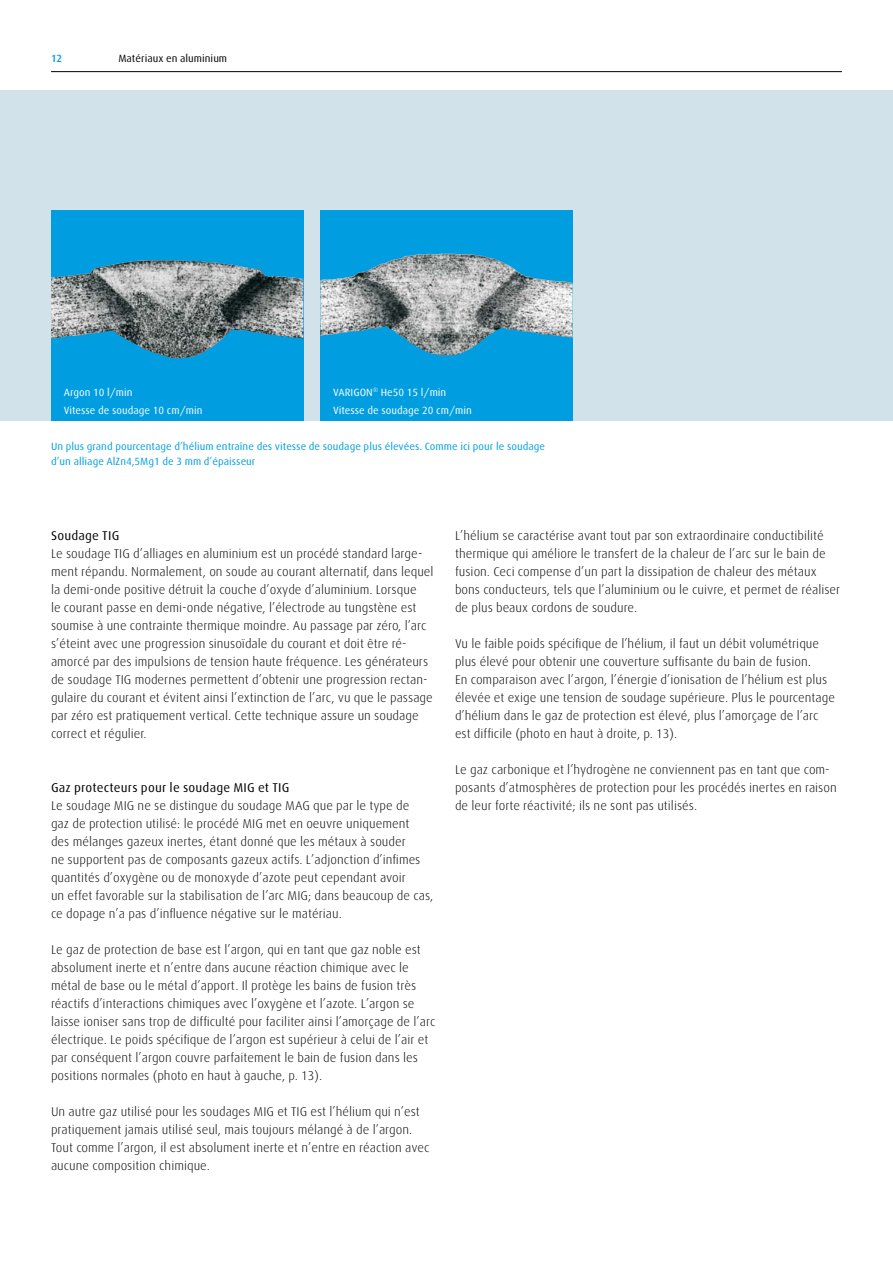
<style>
.page{position:relative;width:893px;height:1263px;background:#fff}
.page>*{position:absolute;margin:0;border:0;box-sizing:border-box;transform-origin:0 0}
.t1{font:300 12.75px/18px "Linde Dax";color:#000}
.t2{font:12.75px "Linde Dax";letter-spacing:.015em;color:#000}
.t3{font:10.5px/14.7px "Linde Dax";color:#009ee0}
.t4{font:10.5px/18px "Linde Dax";color:#fff}
.t5{font:10.5px "Linde Dax";color:#000}
.t6{font:500 10.5px "Linde Dax";color:#009ee0}
</style>
<div class="page">
<div style="left:0;top:90px;width:893px;height:331px;background:#d1e2eb"></div>
<div style="left:51px;top:210px;width:252px;height:211px;background:#009ee0"></div>
<img style="left:51px;top:260px;width:252px;height:98px">
<div style="left:320px;top:210px;width:253px;height:211px;background:#009ee0"></div>
<img style="left:320px;top:253px;width:253px;height:102px">
<hr style="left:51px;top:71px;width:791px;height:1px;background:#000">
<p class="t6" style="left:51px;top:53px;width:13px">12</p>
<p class="t5" style="left:118px;top:53px;width:110px">Matériaux en aluminium</p>
<p class="t4" style="left:64px;top:383px;width:140px">Argon 10 l/min<br>Vitesse de soudage 10 cm/min</p>
<p class="t3" style="left:51px;top:439px;width:496px">Un plus grand pourcentage d’hélium entraîne des vitesse de soudage plus élevées. Comme ici pour le soudage d’un alliage AlZn4,5Mg1 de 3 mm d’épaisseur</p>
<p class="t4" style="left:333px;top:383px;width:140px">VARIGON<sup>®</sup> He50 15 l/min<br>Vitesse de soudage 20 cm/min</p>
<p class="t2" style="left:51px;top:529px;width:70px">Soudage TIG</p>
<p class="t1" style="left:51px;top:545px;width:384px">Le soudage TIG d’alliages en aluminium est un procédé standard large&shy;ment répandu. Normalement, on soude au courant alternatif, dans lequel la demi-onde positive détruit la couche d’oxyde d’aluminium. Lorsque<br>le courant passe en demi-onde négative, l’électrode au tungstène est soumise à une contrainte thermique moindre. Au passage par zéro, l’arc s’éteint avec une progression sinusoïdale du courant et doit être ré&shy;amorcé par des impulsions de tension haute fréquence. Les générateurs de soudage TIG modernes permettent d’obtenir une progression rectan&shy;gulaire du courant et évitent ainsi l’extinction de l’arc, vu que le passage par zéro est pratiquement vertical. Cette technique assure un soudage correct et régulier.</p>
<p class="t2" style="left:51px;top:781px;width:240px">Gaz protecteurs pour le soudage MIG et TIG</p>
<p class="t1" style="left:51px;top:797px;width:384px">Le soudage MIG ne se distingue du soudage MAG que par le type de<br>gaz de protection utilisé: le procédé MIG met en oeuvre uniquement<br>des mélanges gazeux inertes, étant donné que les métaux à souder<br>ne supportent pas de composants gazeux actifs. L’adjonction d’infimes quantités d’oxygène ou de monoxyde d’azote peut cependant avoir<br>un effet favorable sur la stabilisation de l’arc MIG; dans beaucoup de cas, ce dopage n’a pas d’influence négative sur le matériau.</p>
<p class="t1" style="left:51px;top:941px;width:386px">Le gaz de protection de base est l’argon, qui en tant que gaz noble est absolument inerte et n’entre dans aucune réaction chimique avec le métal de base ou le métal d’apport. Il protège les bains de fusion très réactifs d’interactions chimiques avec l’oxygène et l’azote. L’argon se laisse ioniser sans trop de difficulté pour faciliter ainsi l’amorçage de l’arc électrique. Le poids spécifique de l’argon est supérieur à celui de l’air et par conséquent l’argon couvre parfaitement le bain de fusion dans les positions normales (photo en haut à gauche, p. 13).</p>
<p class="t1" style="left:51px;top:1103px;width:380px">Un autre gaz utilisé pour les soudages MIG et TIG est l’hélium qui n’est pratiquement jamais utilisé seul, mais toujours mélangé à de l’argon.<br>Tout comme l’argon, il est absolument inerte et n’entre en réaction avec aucune composition chimique.</p>
<p class="t1" style="left:455px;top:527px;width:387px">L’hélium se caractérise avant tout par son extraordinaire conductibilité thermique qui améliore le transfert de la chaleur de l’arc sur le bain de fusion. Ceci compense d’un part la dissipation de chaleur des métaux bons conducteurs, tels que l’aluminium ou le cuivre, et permet de réaliser de plus beaux cordons de soudure.</p>
<p class="t1" style="left:455px;top:635px;width:382px">Vu le faible poids spécifique de l’hélium, il faut un débit volumétrique plus élevé pour obtenir une couverture suffisante du bain de fusion.<br>En comparaison avec l’argon, l’énergie d’ionisation de l’hélium est plus élevée et exige une tension de soudage supérieure. Plus le pourcentage d’hélium dans le gaz de protection est élevé, plus l’amorçage de l’arc est difficile (photo en haut à droite, p. 13).</p>
<p class="t1" style="left:455px;top:761px;width:383px">Le gaz carbonique et l’hydrogène ne conviennent pas en tant que com&shy;posants d’atmosphères de protection pour les procédés inertes en raison de leur forte réactivité; ils ne sont pas utilisés.</p>
</div>
